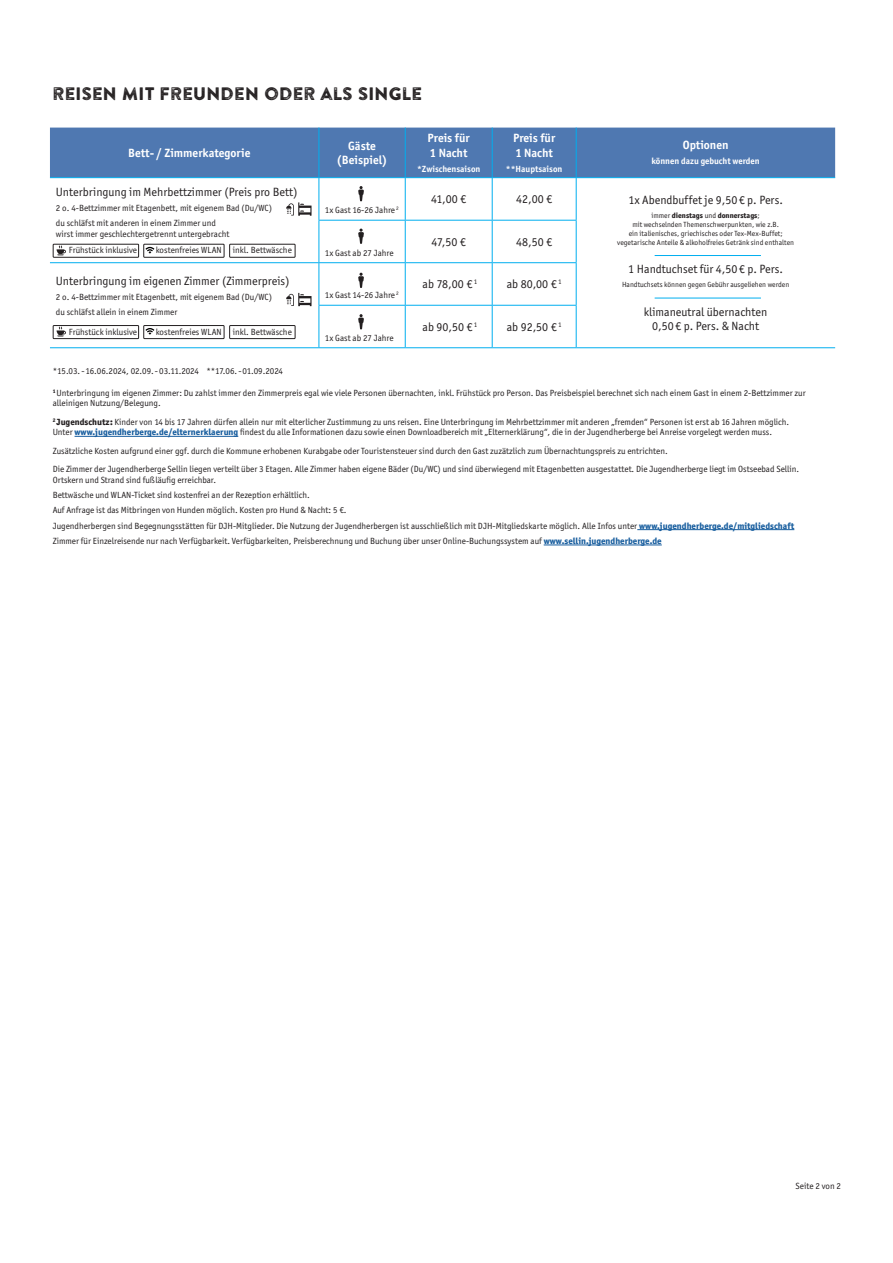
<style>
.page{position:relative;width:893px;height:1263px;background:#fff}
.page>*{position:absolute;margin:0;border:0;box-sizing:border-box;transform-origin:0 0}
.t1{font:18px "Brandon Printed Two";letter-spacing:-.02em;color:#231f20}
.t2{font:12px "Officina Sans ITC Std";color:#231f20}
.t3{font:700 12px/14.4px "Officina Sans ITC Std";color:#fff}
.t4{font:9px/10.8px "Officina Sans ITC Std";color:#231f20}
.t5{font:700 9px "Officina Sans ITC Std";color:#fff}
.t6{font:7.5px/9px "Officina Sans ITC Std";color:#231f20;text-align:center}
.s1{font-weight:800}
.s2{font-weight:800;color:#175d9e}
</style>
<div class="page">
<div style="left:50px;top:128px;width:785px;height:49px;background:#4f78b1"></div>
<hr style="left:319px;top:128px;width:1px;height:49px;background:#00aeef">
<hr style="left:405px;top:128px;width:1px;height:49px;background:#00aeef">
<hr style="left:492px;top:128px;width:1px;height:49px;background:#00aeef">
<hr style="left:576px;top:128px;width:1px;height:49px;background:#00aeef">
<hr style="left:50px;top:177px;width:269px;height:1px;background:#00aeef">
<hr style="left:319px;top:177px;width:86px;height:1px;background:#00aeef">
<hr style="left:319px;top:178px;width:1px;height:42px;background:#00aeef">
<hr style="left:405px;top:177px;width:87px;height:1px;background:#00aeef">
<hr style="left:405px;top:178px;width:1px;height:42px;background:#00aeef">
<hr style="left:492px;top:177px;width:84px;height:1px;background:#00aeef">
<hr style="left:492px;top:178px;width:1px;height:42px;background:#00aeef">
<hr style="left:576px;top:177px;width:259px;height:1px;background:#00aeef">
<hr style="left:576px;top:178px;width:1px;height:42px;background:#00aeef">
<hr style="left:319px;top:220px;width:86px;height:1px;background:#00aeef">
<hr style="left:319px;top:221px;width:1px;height:41px;background:#00aeef">
<hr style="left:405px;top:220px;width:87px;height:1px;background:#00aeef">
<hr style="left:405px;top:221px;width:1px;height:41px;background:#00aeef">
<hr style="left:492px;top:220px;width:85px;height:1px;background:#00aeef">
<hr style="left:492px;top:221px;width:1px;height:41px;background:#00aeef">
<hr style="left:576px;top:221px;width:1px;height:41px;background:#00aeef">
<hr style="left:50px;top:262px;width:269px;height:1px;background:#00aeef">
<hr style="left:319px;top:262px;width:86px;height:1px;background:#00aeef">
<hr style="left:319px;top:263px;width:1px;height:42px;background:#00aeef">
<hr style="left:405px;top:262px;width:87px;height:1px;background:#00aeef">
<hr style="left:405px;top:263px;width:1px;height:42px;background:#00aeef">
<hr style="left:492px;top:262px;width:85px;height:1px;background:#00aeef">
<hr style="left:492px;top:263px;width:1px;height:42px;background:#00aeef">
<hr style="left:576px;top:263px;width:1px;height:42px;background:#00aeef">
<hr style="left:319px;top:305px;width:86px;height:1px;background:#00aeef">
<hr style="left:319px;top:306px;width:1px;height:41px;background:#00aeef">
<hr style="left:405px;top:305px;width:87px;height:1px;background:#00aeef">
<hr style="left:405px;top:306px;width:1px;height:41px;background:#00aeef">
<hr style="left:492px;top:305px;width:85px;height:1px;background:#00aeef">
<hr style="left:492px;top:306px;width:1px;height:41px;background:#00aeef">
<hr style="left:576px;top:306px;width:1px;height:41px;background:#00aeef">
<hr style="left:50px;top:347px;width:269px;height:1px;background:#00aeef">
<hr style="left:319px;top:347px;width:86px;height:1px;background:#00aeef">
<hr style="left:405px;top:347px;width:87px;height:1px;background:#00aeef">
<hr style="left:492px;top:347px;width:84px;height:1px;background:#00aeef">
<hr style="left:576px;top:347px;width:259px;height:1px;background:#00aeef">
<svg style="left:57px;top:246px;width:9px;height:9px"></svg>
<svg style="left:57px;top:327px;width:9px;height:9px"></svg>
<svg style="left:146px;top:247px;width:8px;height:7px"></svg>
<svg style="left:146px;top:328px;width:8px;height:7px"></svg>
<div style="left:53px;top:244px;width:86px;height:13px;border:1px solid #231f20"></div>
<div style="left:53px;top:325px;width:86px;height:14px;border:1px solid #231f20"></div>
<div style="left:144px;top:244px;width:80px;height:13px;border:1px solid #231f20"></div>
<div style="left:144px;top:325px;width:80px;height:14px;border:1px solid #231f20"></div>
<div style="left:229px;top:244px;width:66px;height:13px;border:1px solid #231f20"></div>
<div style="left:229px;top:325px;width:66px;height:14px;border:1px solid #231f20"></div>
<svg style="left:358px;top:186px;width:6px;height:15px"></svg>
<svg style="left:358px;top:229px;width:6px;height:15px"></svg>
<svg style="left:358px;top:273px;width:6px;height:15px"></svg>
<svg style="left:358px;top:314px;width:6px;height:15px"></svg>
<hr style="left:75px;top:436px;width:163px;height:1px;background:#175d9e">
<hr style="left:637px;top:529px;width:157px;height:1px;background:#175d9e">
<hr style="left:544px;top:545px;width:118px;height:1px;background:#175d9e">
<hr style="left:655px;top:255px;width:106px;height:1px;background:#00aeef">
<hr style="left:655px;top:298px;width:106px;height:1px;background:#00aeef">
<svg style="left:286px;top:293px;width:26px;height:13px"></svg>
<svg style="left:286px;top:202px;width:26px;height:14px"></svg>
<p class="t1" style="left:52px;top:82px;width:372px">REISEN MIT FREUNDEN ODER ALS SINGLE</p>
<p class="t3" style="left:128px;top:146px;width:124px">Bett- / Zimmerkategorie</p>
<p class="t3" style="left:337px;top:138px;width:52px;text-align:center">Gäste (Beispiel)</p>
<p class="t3" style="left:428px;top:131px;width:44px">Preis für<br>1 Nacht</p>
<p class="t5" style="left:417px;top:163px;width:65px">*Zwischensaison</p>
<p class="t3" style="left:513px;top:131px;width:44px">Preis für<br>1 Nacht</p>
<p class="t5" style="left:506px;top:163px;width:58px">**Hauptsaison</p>
<p class="t3" style="left:683px;top:138px;width:47px">Optionen</p>
<p class="t5" style="left:652px;top:156px;width:110px">können dazu gebucht werden</p>
<p class="t2" style="left:56px;top:185px;width:243px">Unterbringung im Mehrbettzimmer (Preis pro Bett)</p>
<p class="t4" style="left:56px;top:200px;width:218px;line-height:15.3px">2 o. 4-Bettzimmer mit Etagenbett, mit eigenem Bad (Du/WC) du schläfst mit anderen in einem Zimmer und</p>
<p class="t4" style="left:56px;top:228px;width:175px">wirst immer geschlechtergetrennt untergebracht</p>
<p class="t4" style="left:69px;top:245px;width:70px">Frühstück inklusive</p>
<p class="t4" style="left:156px;top:245px;width:138px">kostenfreies WLAN inkl. Bettwäsche</p>
<p class="t2" style="left:56px;top:274px;width:235px">Unterbringung im eigenen Zimmer (Zimmerpreis)</p>
<p class="t4" style="left:56px;top:289px;width:218px;line-height:15.3px">2 o. 4-Bettzimmer mit Etagenbett, mit eigenem Bad (Du/WC) du schläfst allein in einem Zimmer</p>
<p class="t4" style="left:69px;top:326px;width:70px">Frühstück inklusive</p>
<p class="t4" style="left:156px;top:326px;width:138px">kostenfreies WLAN inkl. Bettwäsche</p>
<p class="t4" style="left:325px;top:204px;width:75px">1x Gast 16-26 Jahre <sup>2</sup></p>
<p class="t4" style="left:325px;top:247px;width:70px">1x Gast ab 27 Jahre</p>
<p class="t4" style="left:325px;top:290px;width:75px">1x Gast 14-26 Jahre <sup>2</sup></p>
<p class="t4" style="left:325px;top:332px;width:70px">1x Gast ab 27 Jahre</p>
<p class="t2" style="left:431px;top:192px;width:36px">41,00 €</p>
<p class="t2" style="left:516px;top:192px;width:38px">42,00 €</p>
<p class="t2" style="left:628px;top:193px;width:156px">1x Abendbuffet je 9,50 € p. Pers.</p>
<p class="t6" style="left:617px;top:210px;width:178px">immer <span class="s1">dienstags</span> und <span class="s1">donnerstags</span>;<br>mit wechselnden Themenschwerpunkten, wie z.B.<br>ein italienisches, griechisches oder Tex-Mex-Buffet; vegetarische Anteile &amp; alkoholfreies Getränk sind enthalten</p>
<p class="t2" style="left:628px;top:262px;width:156px">1 Handtuchset für 4,50 € p. Pers.</p>
<p class="t6" style="left:622px;top:280px;width:169px">Handtuchsets können gegen Gebühr ausgeliehen werden</p>
<p class="t2" style="left:644px;top:305px;width:125px">klimaneutral übernachten</p>
<p class="t2" style="left:652px;top:319px;width:108px">0,50 € p. Pers. &amp; Nacht</p>
<p class="t2" style="left:432px;top:235px;width:36px">47,50 €</p>
<p class="t2" style="left:516px;top:235px;width:38px">48,50 €</p>
<p class="t2" style="left:423px;top:277px;width:56px">ab 78,00 € <sup>1</sup></p>
<p class="t2" style="left:507px;top:277px;width:56px">ab 80,00 € <sup>1</sup></p>
<p class="t2" style="left:422px;top:320px;width:56px">ab 90,50 € <sup>1</sup></p>
<p class="t2" style="left:507px;top:320px;width:56px">ab 92,50 € <sup>1</sup></p>
<p class="t4" style="left:53px;top:365px;width:232px">*15.03.-16.06.2024, 02.09.-03.11.2024 **17.06.-01.09.2024</p>
<p class="t4" style="left:53px;top:387px;width:755px"><sup>1</sup> Unterbringung im eigenen Zimmer: Du zahlst immer den Zimmerpreis egal wie viele Personen übernachten, inkl. Frühstück pro Person. Das Preisbeispiel berechnet sich nach einem Gast in einem 2-Bettzimmer zur alleinigen Nutzung/Belegung.</p>
<p class="t4" style="left:53px;top:416px;width:738px"><sup>2</sup> <span class="s1">Jugendschutz:</span> Kinder von 14 bis 17 Jahren dürfen allein nur mit elterlicher Zustimmung zu uns reisen. Eine Unterbringung im Mehrbettzimmer mit anderen „fremden“ Personen ist erst ab 16 Jahren möglich.<br>Unter <span class="s2">www.jugendherberge.de/elternerklaerung</span> findest du alle Informationen dazu sowie einen Downloadbereich mit „Elternerklärung“, die in der Jugendherberge bei Anreise vorgelegt werden muss.</p>
<p class="t4" style="left:53px;top:445px;width:616px">Zusätzliche Kosten aufgrund einer ggf. durch die Kommune erhobenen Kurabgabe oder Touristensteuer sind durch den Gast zuzätzlich zum Übernachtungspreis zu entrichten.</p>
<p class="t4" style="left:53px;top:464px;width:748px">Die Zimmer der Jugendherberge Sellin liegen verteilt über 3 Etagen. Alle Zimmer haben eigene Bäder (Du/WC) und sind überwiegend mit Etagenbetten ausgestattet. Die Jugendherberge liegt im Ostseebad Sellin.<br>Ortskern und Strand sind fußläufig erreichbar.</p>
<p class="t4" style="left:53px;top:490px;width:259px">Bettwäsche und WLAN-Ticket sind kostenfrei an der Rezeption erhältlich.</p>
<p class="t4" style="left:53px;top:505px;width:295px">Auf Anfrage ist das Mitbringen von Hunden möglich. Kosten pro Hund &amp; Nacht: 5 €.</p>
<p class="t4" style="left:53px;top:520px;width:743px">Jugendherbergen sind Begegnungsstätten für DJH-Mitglieder. Die Nutzung der Jugendherbergen ist ausschließlich mit DJH-Mitgliedskarte möglich. Alle Infos unter <span class="s2">www.jugendherberge.de/mitgliedschaft</span></p>
<p class="t4" style="left:53px;top:536px;width:611px">Zimmer für Einzelreisende nur nach Verfügbarkeit. Verfügbarkeiten, Preisberechnung und Buchung über unser Online-Buchungssystem auf <span class="s2">www.sellin.jugendherberge.de</span></p>
<p class="t4" style="left:795px;top:1180px;width:47px">Seite 2 von 2</p>
</div>
